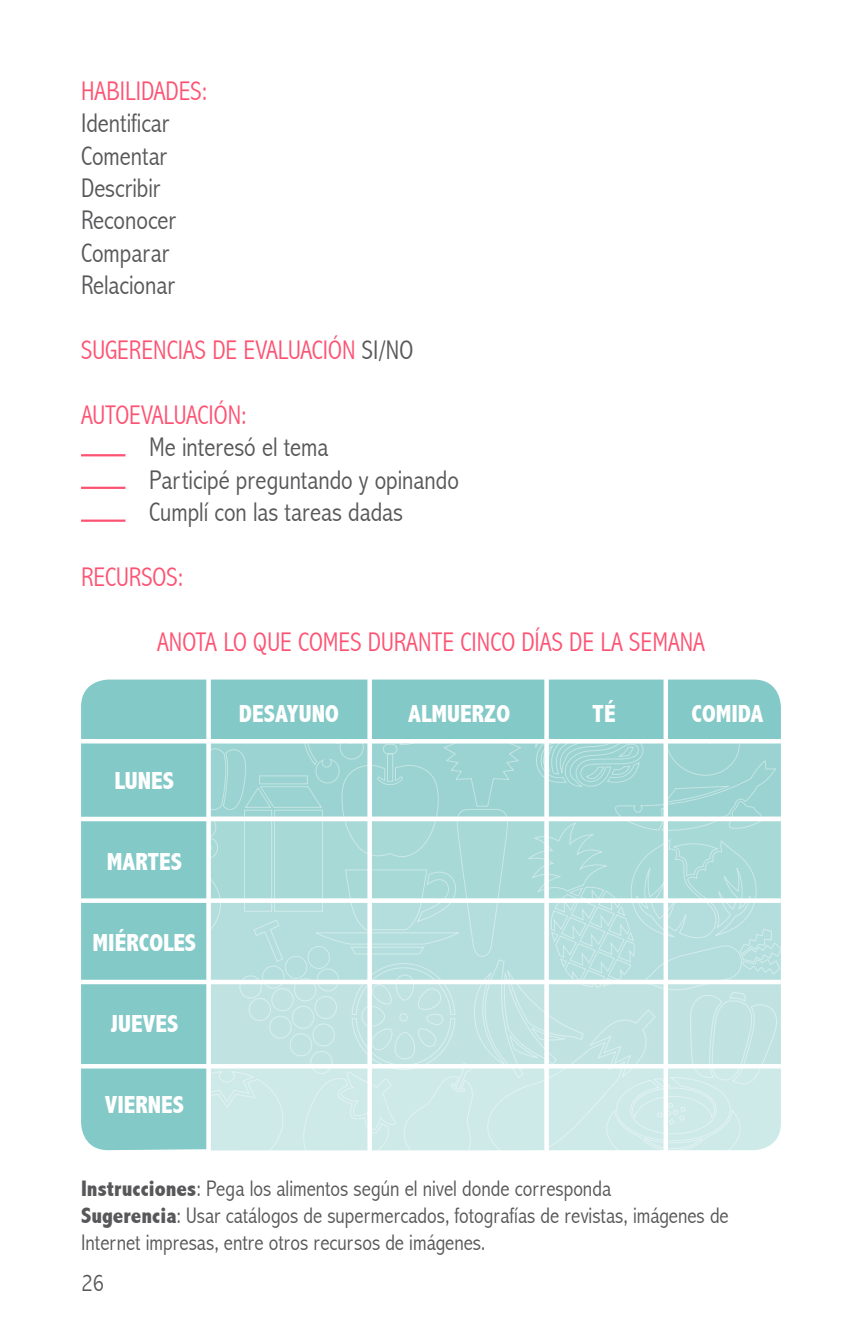
<style>
.page{position:relative;width:862px;height:1340px;background:#fff}
.page>*{position:absolute;margin:0;border:0;box-sizing:border-box;transform-origin:0 0}
.t1{font:300 condensed 27px/32.4px "Abadi";color:#58585a}
.t2{font:300 condensed 27px "Abadi";color:#fd5373}
.t3{font:800 condensed 24.75px "Abadi";color:#fff}
.t4{font:300 condensed 24.75px "Abadi";color:#58585a}
.t5{font:300 condensed 22.5px/27px "Abadi";color:#58585a}
.s1{font-weight:800}
</style>
<div class="page">
<svg style="left:81px;top:679px;width:699px;height:471px;background:#a7d9d7"></svg>
<div style="left:206px;top:670px;width:5px;height:480px;background:#fff"></div>
<div style="left:367px;top:673px;width:5px;height:481px;background:#fff"></div>
<svg style="left:544px;top:679px;width:4px;height:471px"></svg>
<svg style="left:663px;top:679px;width:4px;height:471px"></svg>
<hr style="left:81px;top:739px;width:699px;height:4px;background:#fff">
<div style="left:81px;top:816px;width:699px;height:5px;background:#fff"></div>
<svg style="left:81px;top:898px;width:699px;height:4px"></svg>
<div style="left:81px;top:979px;width:699px;height:5px;background:#fff"></div>
<hr style="left:81px;top:1064px;width:699px;height:4px;background:#fff">
<hr style="left:81px;top:454px;width:44px;height:2px;background:#fd5373">
<hr style="left:81px;top:486px;width:44px;height:3px;background:#fd5373">
<hr style="left:81px;top:519px;width:44px;height:3px;background:#fd5373">
<p class="t2" style="left:81px;top:75px;width:26px">Habilidades</p>
<p class="t2" style="left:202px;top:75px;width:7px">:</p>
<p class="t1" style="left:81px;top:107px;width:96px">Identificar<br>Comentar<br>Describir<br>Reconocer<br>Comparar<br>Relacionar</p>
<p class="t2" style="left:81px;top:334px;width:24px">Sugerencias</p>
<p class="t2" style="left:212px;top:334px;width:55px">de Evaluación</p>
<p class="t1" style="left:361px;top:334px;width:53px">SI/NO</p>
<p class="t2" style="left:81px;top:399px;width:24px">Autoevaluación</p>
<p class="t2" style="left:241px;top:399px;width:7px">:</p>
<p class="t1" style="left:149px;top:431px;width:311px">Me interesó el tema<br>Participé preguntando y opinando<br>Cumplí con las tareas dadas</p>
<p class="t2" style="left:81px;top:561px;width:26px">Recursos</p>
<p class="t2" style="left:177px;top:561px;width:7px">:</p>
<p class="t2" style="left:157px;top:626px;width:549px">ANOTA LO QUE COMES DURANTE CINCO DÍAS DE LA SEMANA</p>
<p class="t3" style="left:115px;top:766px;width:61px">LUNES</p>
<p class="t3" style="left:107px;top:847px;width:77px">MARTES</p>
<p class="t3" style="left:92px;top:928px;width:105px">MIÉRCOLES</p>
<p class="t3" style="left:110px;top:1009px;width:69px">JUEVES</p>
<p class="t3" style="left:105px;top:1090px;width:81px">VIERNES</p>
<p class="t3" style="left:239px;top:699px;width:101px">DESAYUNO</p>
<p class="t3" style="left:408px;top:699px;width:103px">ALMUERZO</p>
<p class="t3" style="left:592px;top:699px;width:25px">TÉ</p>
<p class="t3" style="left:691px;top:699px;width:73px">COMIDA</p>
<p class="t5" style="left:81px;top:1175px;width:648px"><span class="s1">Instrucciones</span>: Pega los alimentos según el nivel donde corresponda<br><span class="s1">Sugerencia</span>: Usar catálogos de supermercados, fotografías de revistas, imágenes de<br>Internet impresas, entre otros recursos de imágenes.</p>
<p class="t4" style="left:81px;top:1268px;width:24px">26</p>
</div>
